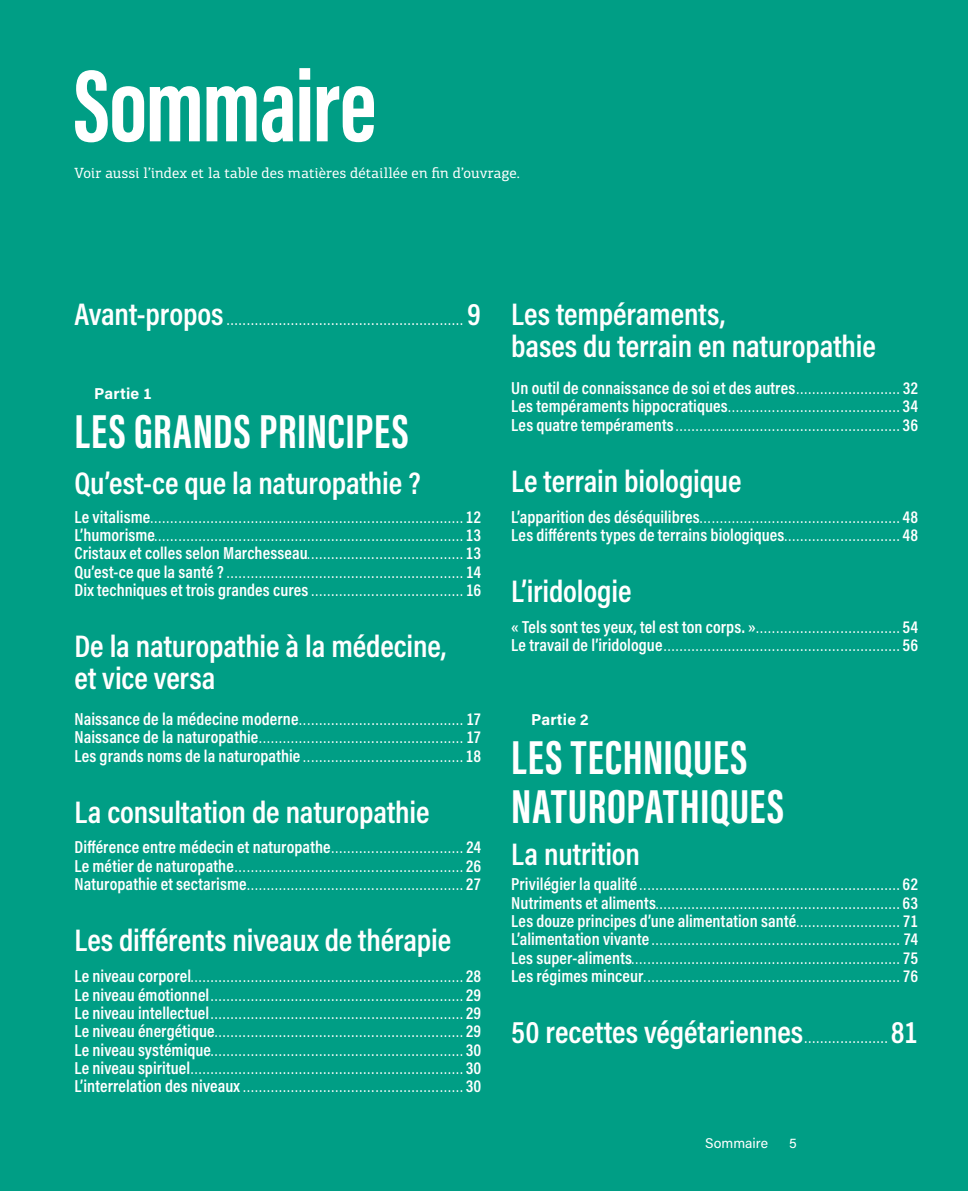
<style>
.page{position:relative;width:968px;height:1191px;background:#fff}
.page>*{position:absolute;margin:0;border:0;box-sizing:border-box;transform-origin:0 0}
.t1{font:105px "Acumin Variable Concept";letter-spacing:-.185em;color:#fff}
.t2{font:700 49px/49px "Acumin Pro Extra Cond";letter-spacing:.015em;color:#fff}
.t3{font:600 31.5px/31.5px "Acumin Pro Cond";letter-spacing:-.005em;color:#fff}
.t4{font:600 17.5px "Acumin Pro Cond";letter-spacing:.005em;color:#fff}
.t5{font:700 15.75px "Acumin Pro";letter-spacing:.01em;color:#fff}
.t6{font:14.88px "PF Centro Slab Pro";letter-spacing:.01em;color:#fff}
.t7{font:14px "Acumin Pro";color:#fff}
.t8{font:600 12.25px/18.4px "Acumin Pro Cond";color:#fff;text-align:justify}
.s1{font-size:17.5px}
.s2{font-size:12.25px}
</style>
<div class="page">
<div style="left:0;top:0;width:967px;height:1191px;background:#009e85"></div>
<h1 class="t1" style="left:74px;top:33px;width:320px">Sommaire</h1>
<p class="t6" style="left:74px;top:164px;width:447px">Voir aussi l’index et la table des matières détaillée en fin d’ouvrage.</p>
<h3 class="t3" style="left:74px;top:298px;width:151px">Avant-propos</h3>
<h3 class="t3" style="left:467px;top:298px;width:16px">9</h3>
<p class="t8" style="left:227px;top:311px;width:237px">...........................................................</p>
<p class="t5" style="left:94px;top:382px;width:59px">Partie 1</p>
<h2 class="t2" style="left:74px;top:406px;width:336px">LES GRANDS PRINCIPES</h2>
<h3 class="t3" style="left:74px;top:467px;width:347px">Qu’est-ce que la naturopathie ?</h3>
<p class="t8" style="left:74px;top:509px;width:408px"><span class="s1">Le vitalisme</span>.............................................................................. <span class="s1">12<br>L’humorisme</span>............................................................................. <span class="s1">13<br>Cristaux et colles selon Marchesseau</span>....................................... <span class="s1">13<br>Qu’est-ce que la santé ?</span>........................................................... <span class="s1">14<br>Dix techniques et trois grandes cures</span>...................................... <span class="s1">16</span></p>
<h3 class="t3" style="left:74px;top:630px;width:373px">De la naturopathie à la médecine, et vice versa</h3>
<p class="t8" style="left:74px;top:711px;width:408px"><span class="s1">Naissance de la médecine moderne</span>......................................... <span class="s1">17<br>Naissance de la naturopathie</span>................................................... <span class="s1">17<br>Les grands noms de la naturopathie</span> ........................................ <span class="s1">18</span></p>
<h3 class="t3" style="left:74px;top:795px;width:356px">La consultation de naturopathie</h3>
<h3 class="t4" style="left:74px;top:836px;width:408px">Différence entre médecin et naturopathe<span class="s2">.................................</span> 24</h3>
<p class="t8" style="left:74px;top:858px;width:408px"><span class="s1">Le métier de naturopathe</span>......................................................... <span class="s1">26<br>Naturopathie et sectarisme</span>...................................................... <span class="s1">27</span></p>
<h3 class="t3" style="left:74px;top:924px;width:378px">Les différents niveaux de thérapie</h3>
<p class="t8" style="left:74px;top:968px;width:408px"><span class="s1">Le niveau corporel</span>....................................................................<span class="s1">28<br>Le niveau émotionnel</span>...............................................................<span class="s1">29<br>Le niveau intellectuel</span>...............................................................<span class="s1">29<br>Le niveau énergétique</span>..............................................................<span class="s1">29<br>Le niveau systémique</span>...............................................................<span class="s1">30<br>Le niveau spirituel</span>....................................................................<span class="s1">30<br>L’interrelation des niveaux</span> .......................................................<span class="s1">30</span></p>
<h3 class="t3" style="left:511px;top:298px;width:366px">Les tempéraments,<br>bases du terrain en naturopathie</h3>
<h3 class="t4" style="left:511px;top:376px;width:408px">Un outil de connaissance de soi et des autres<span class="s2">..........................</span> 32</h3>
<p class="t8" style="left:511px;top:398px;width:408px"><span class="s1">Les tempéraments hippocratiques</span>...........................................<span class="s1">34<br>Les quatre tempéraments</span>........................................................<span class="s1">36</span></p>
<h3 class="t3" style="left:511px;top:464px;width:232px">Le terrain biologique</h3>
<p class="t8" style="left:511px;top:509px;width:408px"><span class="s1">L’apparition des déséquilibres</span>..................................................<span class="s1">48</span></p>
<h3 class="t4" style="left:511px;top:523px;width:408px">Les différents types de terrains biologiques<span class="s2">.............................</span> 48</h3>
<h3 class="t3" style="left:511px;top:575px;width:122px">L’iridologie</h3>
<p class="t8" style="left:511px;top:619px;width:408px"><span class="s1">« Tels sont tes yeux, tel est ton corps. »</span>....................................<span class="s1">54<br>Le travail de l’iridologue</span>...........................................................<span class="s1">56</span></p>
<p class="t5" style="left:531px;top:708px;width:59px">Partie 2</p>
<h2 class="t2" style="left:511px;top:732px;width:274px">LES TECHNIQUES<br>NATUROPATHIQUES</h2>
<h3 class="t3" style="left:511px;top:837px;width:130px">La nutrition</h3>
<p class="t8" style="left:511px;top:876px;width:408px"><span class="s1">Privilégier la qualité</span>.................................................................<span class="s1">62<br>Nutriments et aliments</span>.............................................................<span class="s1">63</span></p>
<h3 class="t4" style="left:511px;top:909px;width:408px">Les douze principes d’une alimentation santé<span class="s2">..........................</span> 71</h3>
<p class="t8" style="left:511px;top:931px;width:408px"><span class="s1">L’alimentation vivante</span>.............................................................. <span class="s1">74<br>Les super-aliments</span>................................................................... <span class="s1">75<br>Les régimes minceur</span>................................................................ <span class="s1">76</span></p>
<h3 class="t3" style="left:511px;top:1016px;width:293px">50 recettes végétariennes</h3>
<h3 class="t3" style="left:890px;top:1016px;width:29px">81</h3>
<p class="t8" style="left:804px;top:1029px;width:84px">.....................</p>
<p class="t7" style="left:705px;top:1133px;width:64px">Sommaire</p>
<p class="t7" style="left:789px;top:1133px;width:9px">5</p>
</div>
